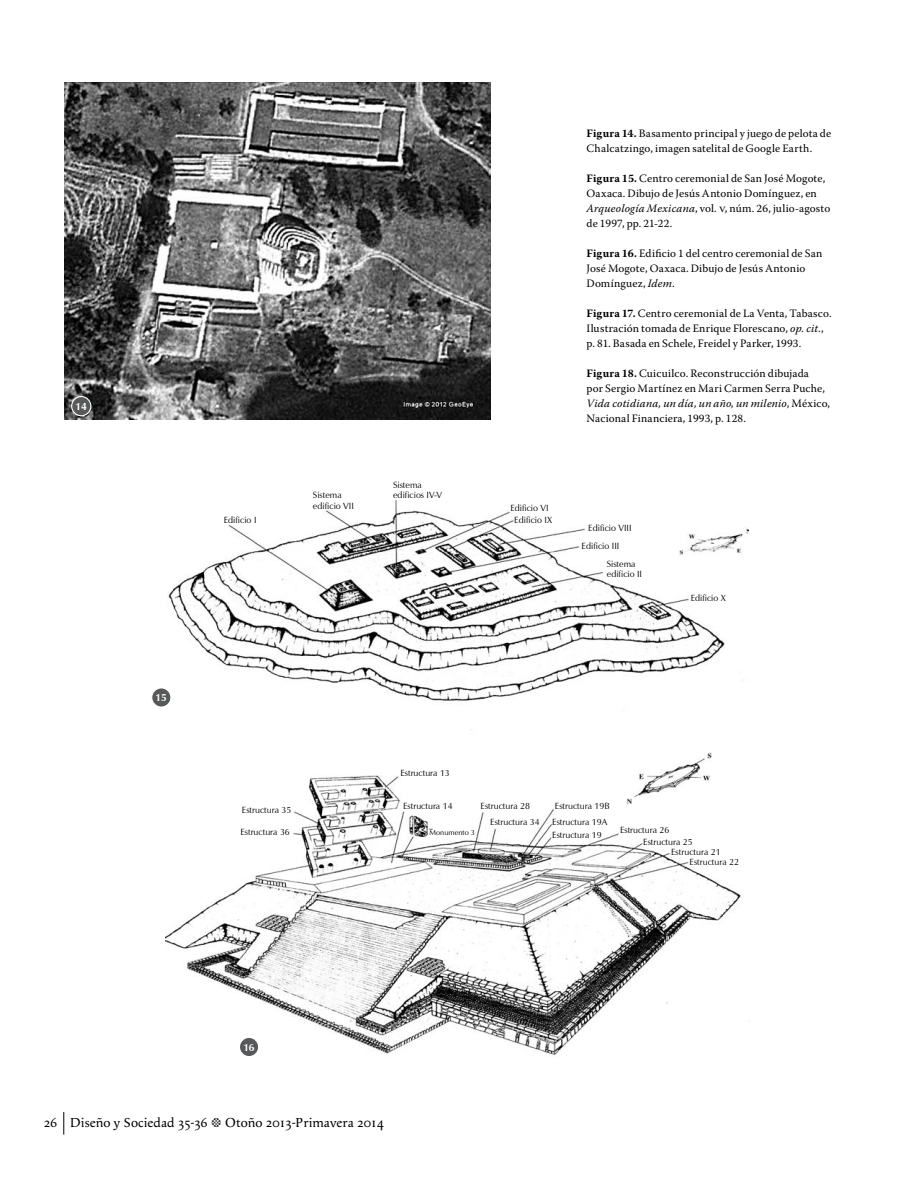
<style>
.page{position:relative;width:918px;height:1188px;background:#fff}
.page>*{position:absolute;margin:0;border:0;box-sizing:border-box;transform-origin:0 0}
.t1{font:13.5px "Apolline";letter-spacing:.005em;color:#000}
.t2{font:11.25px/15px "Warnock Pro";letter-spacing:.015em;color:#000}
.t3{font:700 10.5px "Zapf Humanist 601 BT";color:#fff}
.t4{font:9px/10.8px "Zapf Humanist 601 BT";color:#000}
.t5{font:7.5px "Zapf Humanist 601 BT";color:#000}
.s1{font-weight:700}
.s2{font-style:italic}
</style>
<div class="page">
<svg style="left:63px;top:1112px;width:1px;height:23px"></svg>
<img style="left:165px;top:729px;width:576px;height:326px">
<img style="left:65px;top:82px;width:425px;height:338px">
<div style="left:72px;top:397px;width:19px;height:19px;background:#58595b;border-radius:50%"></div>
<div style="left:71px;top:396px;width:20px;height:20px;border:1px solid #fff;border-radius:50%"></div>
<div style="left:239px;top:1037px;width:20px;height:20px;background:#58595b;border-radius:50%"></div>
<div style="left:239px;top:1037px;width:20px;height:20px;border:1px solid #fff;border-radius:50%"></div>
<img style="left:168px;top:499px;width:581px;height:202px">
<div style="left:152px;top:688px;width:19px;height:19px;background:#58595b;border-radius:50%"></div>
<div style="left:151px;top:687px;width:20px;height:21px;border:1px solid #fff;border-radius:50%"></div>
<p class="t3" style="left:76px;top:400px;width:13px">14</p>
<p class="t3" style="left:156px;top:691px;width:13px">15</p>
<p class="t4" style="left:224px;top:514px;width:34px">Edificio I</p>
<p class="t4" style="left:313px;top:489px;width:42px">Sistema edificio VII</p>
<p class="t4" style="left:393px;top:479px;width:51px">Sistema edificios IV-V</p>
<p class="t2" style="left:587px;top:125px;width:246px"><span class="s1">Figura 14.</span> Basamento principal y juego de pelota de<br>Chalcatzingo, imagen satelital de Google Earth.</p>
<p class="t2" style="left:587px;top:170px;width:245px"><span class="s1">Figura 15.</span> Centro ceremonial de San José Mogote, Oaxaca. Dibujo de Jesús Antonio Domínguez, en <span class="s2">Arqueología Mexicana</span>, vol. v, núm. 26, julio-agosto de 1997, pp. 21-22.</p>
<p class="t2" style="left:587px;top:245px;width:237px"><span class="s1">Figura 16.</span> Edificio 1 del centro ceremonial de San<br>José Mogote, Oaxaca. Dibujo de Jesús Antonio<br>Domínguez, <span class="s2">Idem</span>.</p>
<p class="t2" style="left:587px;top:305px;width:246px"><span class="s1">Figura 17.</span> Centro ceremonial de La Venta, Tabasco.<br>Ilustración tomada de Enrique Florescano, <span class="s2">op. cit.</span>, p. 81. Basada en Schele, Freidel y Parker, 1993.</p>
<p class="t2" style="left:587px;top:365px;width:245px"><span class="s1">Figura 18.</span> Cuicuilco. Reconstrucción dibujada<br>por Sergio Martínez en Mari Carmen Serra Puche, <span class="s2">Vida cotidiana, un día, un año, un milenio</span>, México, Nacional Financiera, 1993, p. 128.</p>
<p class="t4" style="left:510px;top:502px;width:43px;line-height:11.6px;text-align:center">Edificio VI<br>Edificio IX</p>
<p class="t4" style="left:588px;top:522px;width:45px">Edificio VIII</p>
<p class="t4" style="left:582px;top:540px;width:39px">Edificio III</p>
<p class="t4" style="left:607px;top:558px;width:30px">Sistema</p>
<p class="t4" style="left:607px;top:569px;width:37px">edificio II</p>
<p class="t4" style="left:691px;top:592px;width:37px">Edificio X</p>
<p class="t4" style="left:242px;top:804px;width:51px">Estructura 35</p>
<p class="t4" style="left:240px;top:827px;width:51px">Estructura 36</p>
<p class="t4" style="left:400px;top:768px;width:51px">Estructura 13</p>
<p class="t4" style="left:403px;top:801px;width:51px">Estructura 14</p>
<p class="t4" style="left:490px;top:798px;width:51px;line-height:15.9px;text-indent:-10px">Estructura 28<br>Estructura 34</p>
<p class="t4" style="left:552px;top:798px;width:59px;line-height:15.8px">Estructura 19B<br>Estructura 19A</p>
<p class="t4" style="left:552px;top:830px;width:51px">Estructura 19</p>
<p class="t4" style="left:643px;top:824px;width:51px;line-height:11.6px;text-indent:-23px">Estructura 26<br>Estructura 25</p>
<p class="t4" style="left:690px;top:847px;width:51px;line-height:10.1px;text-indent:-18px">Estructura 21<br>Estructura 22</p>
<p class="t5" style="left:430px;top:828px;width:47px">Monumento 3</p>
<p class="t3" style="left:243px;top:1041px;width:13px">16</p>
<p class="t1" style="left:44px;top:1115px;width:165px">26 Diseño y Sociedad 35-36</p>
<p class="t1" style="left:225px;top:1115px;width:160px">Otoño 2013-Primavera 2014</p>
</div>
